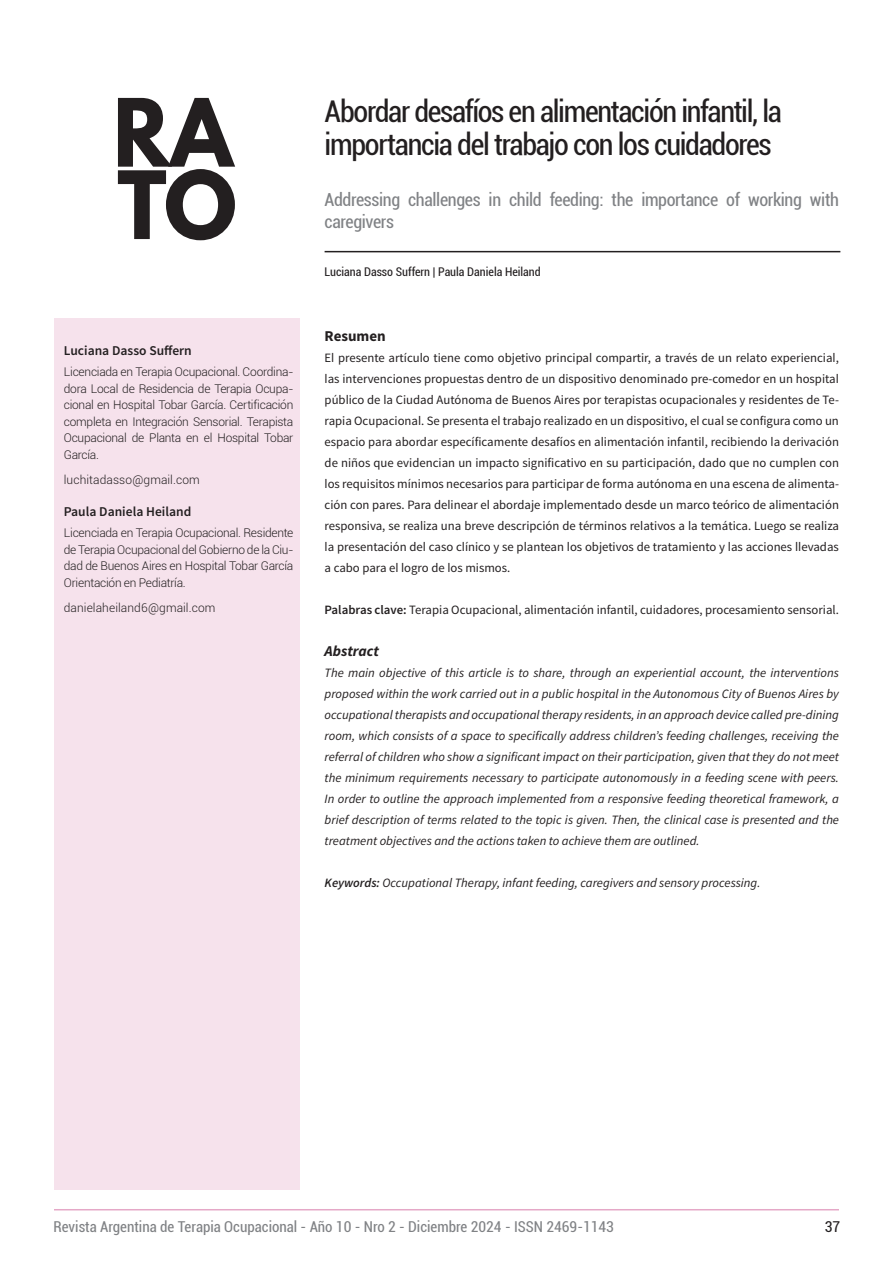
<style>
.page{position:relative;width:893px;height:1263px;background:#fff}
.page>*{position:absolute;margin:0;border:0;box-sizing:border-box;transform-origin:0 0}
.APERTURA{font:condensed 30px/33px "Roboto";letter-spacing:-.045em;color:#231f20}
.APERTURA-2{font:condensed 18px/21.6px "Roboto";letter-spacing:-.02em;color:#808285}
.t1{font:condensed 15px "Roboto";color:#808285}
.ABSTRACT{font:italic 700 15px "Source Sans Pro";color:#231f20}
.SUBT_APERTURA{font:700 15px "Source Sans Pro";color:#231f20}
.t2{font:condensed 15px "Roboto";color:#231f20}
.t3{font:600 13.5px "Source Sans Pro";color:#231f20}
.TXT_Apertura{font:12.75px/21px "Source Sans Pro";color:#231f20;text-align:justify}
.TXT_Apertura-2{font:italic 12.75px/21px "Source Sans Pro";color:#231f20;text-align:justify}
.DESTAC_Txt{font:300 12px/16.5px "Roboto";letter-spacing:-.02em;color:#231f20;text-align:justify}
.APERTURA-3{font:condensed 12px "Roboto";color:#231f20}
.DESTAC_Txt-2{font:300 12px "Roboto";letter-spacing:.005em;color:#231f20}
.DESTAC_Txt-3{font:300 12px "Roboto";letter-spacing:.01em;color:#231f20}
.s1{font-weight:600}
</style>
<div class="page">
<div style="left:54px;top:318px;width:245px;height:872px;background:#f6e2ec"></div>
<hr style="left:54px;top:1209px;width:785px;height:1px;background:#e5a8c7">
<svg style="left:118px;top:98px;width:117px;height:142px"></svg>
<hr style="left:325px;top:251px;width:515px;height:1px;background:#231f20">
<p class="t3" style="left:64px;top:342px;width:130px">Luciana Dasso Suffern</p>
<p class="DESTAC_Txt" style="left:64px;top:363px;width:231px">Licenciada en Terapia Ocupacional. Coordina&shy;dora Local de Residencia de Terapia Ocupa&shy;cional en Hospital Tobar García. Certificación completa en Integración Sensorial. Terapista Ocupacional de Planta en el Hospital Tobar García.</p>
<p class="DESTAC_Txt-3" style="left:64px;top:471px;width:138px">luchitadasso@gmail.com</p>
<p class="t3" style="left:64px;top:503px;width:129px">Paula Daniela Heiland</p>
<p class="DESTAC_Txt" style="left:64px;top:524px;width:231px">Licenciada en Terapia Ocupacional. Residente de Terapia Ocupacional del Gobierno de la Ciu&shy;dad de Buenos Aires en Hospital Tobar García Orientación en Pediatría.</p>
<p class="DESTAC_Txt-2" style="left:64px;top:599px;width:153px">danielaheiland6@gmail.com</p>
<p class="APERTURA" style="left:325px;top:94px;width:459px">Abordar desafíos en alimentación infantil, la importancia del trabajo con los cuidadores</p>
<p class="APERTURA-2" style="left:325px;top:188px;width:516px">Addressing challenges in child feeding: the importance of working with caregivers</p>
<p class="APERTURA-3" style="left:325px;top:264px;width:218px">Luciana Dasso Suffern | Paula Daniela Heiland</p>
<p class="SUBT_APERTURA" style="left:325px;top:326px;width:63px">Resumen</p>
<p class="TXT_Apertura" style="left:325px;top:347px;width:516px">El presente artículo tiene como objetivo principal compartir, a través de un relato experiencial, las intervenciones propuestas dentro de un dispositivo denominado pre-comedor en un hospital público de la Ciudad Autónoma de Buenos Aires por terapistas ocupacionales y residentes de Te&shy;rapia Ocupacional. Se presenta el trabajo realizado en un dispositivo, el cual se configura como un espacio para abordar específicamente desafíos en alimentación infantil, recibiendo la derivación de niños que evidencian un impacto significativo en su participación, dado que no cumplen con los requisitos mínimos necesarios para participar de forma autónoma en una escena de alimenta&shy;ción con pares. Para delinear el abordaje implementado desde un marco teórico de alimentación responsiva, se realiza una breve descripción de términos relativos a la temática. Luego se realiza la presentación del caso clínico y se plantean los objetivos de tratamiento y las acciones llevadas a cabo para el logro de los mismos.</p>
<p class="TXT_Apertura" style="left:325px;top:599px;width:516px"><span class="s1">Palabras clave:</span> Terapia Ocupacional, alimentación infantil, cuidadores, procesamiento sensorial.</p>
<p class="ABSTRACT" style="left:325px;top:641px;width:56px">Abstract</p>
<p class="TXT_Apertura-2" style="left:325px;top:662px;width:516px">The main objective of this article is to share, through an experiential account, the interventions proposed within the work carried out in a public hospital in the Autonomous City of Buenos Aires by occupational therapists and occupational therapy residents, in an approach device called pre-dining room, which consists of a space to specifically address children’s feeding challenges, receiving the referral of children who show a significant impact on their participation, given that they do not meet the minimum requirements necessary to participate autonomously in a feeding scene with peers.<br>In order to outline the approach implemented from a responsive feeding theoretical framework, a brief description of terms related to the topic is given. Then, the clinical case is presented and the treatment objectives and the actions taken to achieve them are outlined.</p>
<p class="TXT_Apertura-2" style="left:325px;top:872px;width:437px"><span class="s1">Keywords:</span> Occupational Therapy, infant feeding, caregivers and sensory processing.</p>
<p class="t1" style="left:54px;top:1216px;width:562px">Revista Argentina de Terapia Ocupacional - Año 10 - Nro 2 - Diciembre 2024 - ISSN 2469-1143</p>
<p class="t2" style="left:825px;top:1216px;width:17px">37</p>
</div>
